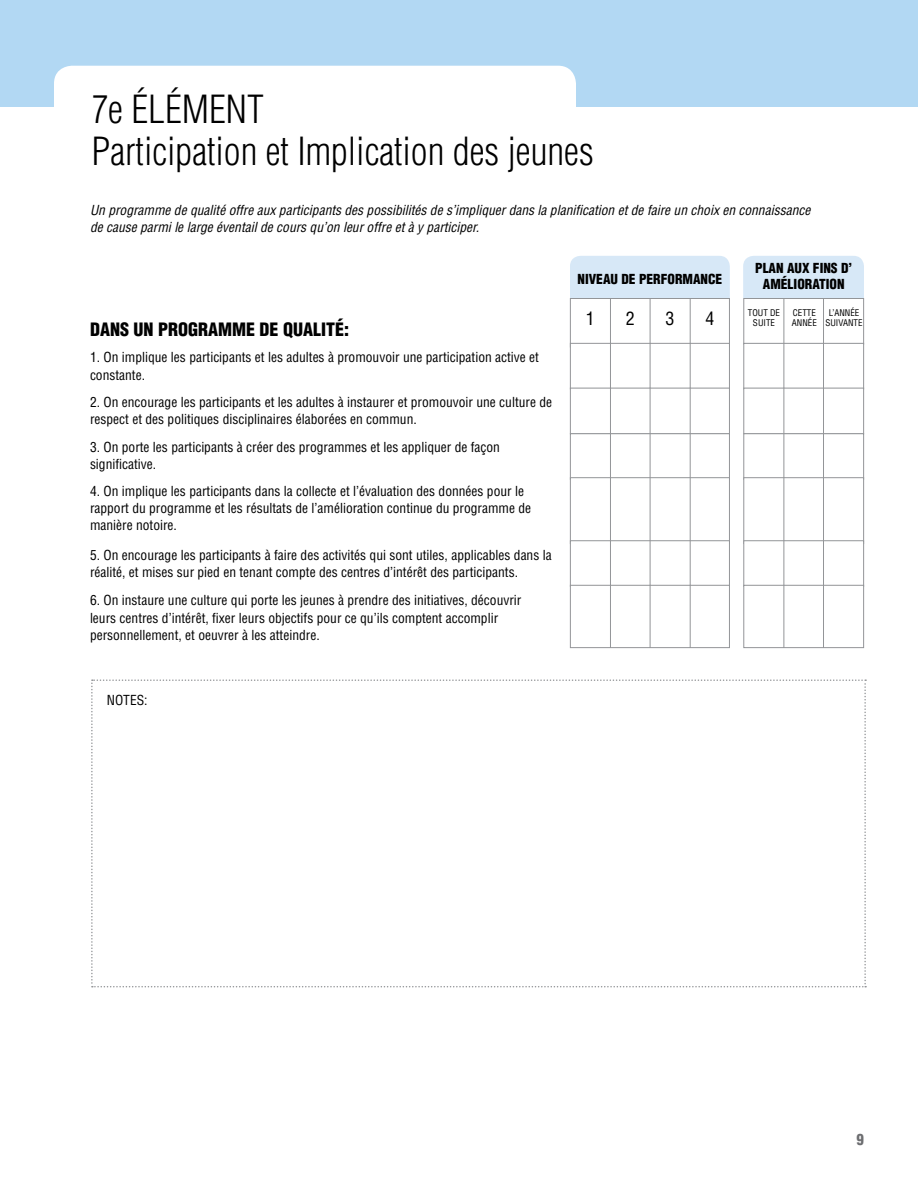
<style>
.page{position:relative;width:918px;height:1188px;background:#fff}
.page>*{position:absolute;margin:0;border:0;box-sizing:border-box;transform-origin:0 0}
.t1{font:300 condensed 37.8px/42px "Helvetica LT Std";color:#000}
.t2{font:900 condensed 18px "Helvetica LT Std";color:#000}
.t3{font:condensed 18px "Helvetica LT Std";color:#000}
.t4{font:900 condensed 15px "Helvetica LT Std";color:#6d6e71}
.t5{font:condensed 13.5px/17.2px "Helvetica LT Std";color:#000}
.t6{font:italic condensed 13.5px/17.2px "Helvetica LT Std";color:#000}
.t7{font:900 condensed 13.5px/16.5px "Helvetica LT Std";color:#000;text-align:center}
.t8{font:condensed 9px/10.5px "Helvetica LT Std";color:#000;text-align:center}
</style>
<div class="page">
<div style="left:570px;top:256px;width:160px;height:42px;background:#d7e8f7"></div>
<div style="left:743px;top:256px;width:121px;height:42px;background:#d7e8f7"></div>
<div style="left:570px;top:298px;width:160px;height:49px;background:#fff;border:1px solid #939598"></div>
<hr style="left:610px;top:298px;width:1px;height:49px;background:#939598">
<hr style="left:650px;top:298px;width:1px;height:49px;background:#939598">
<hr style="left:690px;top:298px;width:1px;height:49px;background:#939598">
<div style="left:743px;top:298px;width:121px;height:46px;background:#fff;border:1px solid #939598"></div>
<hr style="left:784px;top:298px;width:1px;height:46px;background:#939598">
<hr style="left:823px;top:298px;width:1px;height:46px;background:#939598">
<div style="left:570px;top:343px;width:160px;height:46px;background:#fff;border:1px solid #939598"></div>
<hr style="left:610px;top:343px;width:1px;height:46px;background:#939598">
<hr style="left:650px;top:343px;width:1px;height:46px;background:#939598">
<hr style="left:690px;top:343px;width:1px;height:46px;background:#939598">
<div style="left:570px;top:388px;width:160px;height:46px;background:#fff;border:1px solid #939598"></div>
<hr style="left:610px;top:388px;width:1px;height:46px;background:#939598">
<hr style="left:650px;top:388px;width:1px;height:46px;background:#939598">
<hr style="left:690px;top:388px;width:1px;height:46px;background:#939598">
<div style="left:570px;top:433px;width:160px;height:47px;background:#fff;border:1px solid #939598"></div>
<hr style="left:610px;top:433px;width:1px;height:47px;background:#939598">
<hr style="left:650px;top:433px;width:1px;height:47px;background:#939598">
<hr style="left:690px;top:433px;width:1px;height:47px;background:#939598">
<div style="left:570px;top:477px;width:160px;height:67px;background:#fff;border:1px solid #939598"></div>
<hr style="left:610px;top:477px;width:1px;height:67px;background:#939598">
<hr style="left:650px;top:477px;width:1px;height:67px;background:#939598">
<hr style="left:690px;top:477px;width:1px;height:67px;background:#939598">
<div style="left:570px;top:540px;width:160px;height:47px;background:#fff;border:1px solid #939598"></div>
<hr style="left:610px;top:540px;width:1px;height:47px;background:#939598">
<hr style="left:650px;top:540px;width:1px;height:47px;background:#939598">
<hr style="left:690px;top:540px;width:1px;height:47px;background:#939598">
<div style="left:570px;top:585px;width:160px;height:63px;background:#fff;border:1px solid #939598"></div>
<hr style="left:610px;top:585px;width:1px;height:63px;background:#939598">
<hr style="left:650px;top:585px;width:1px;height:63px;background:#939598">
<hr style="left:690px;top:585px;width:1px;height:63px;background:#939598">
<div style="left:743px;top:343px;width:121px;height:46px;background:#fff;border:1px solid #939598"></div>
<hr style="left:784px;top:343px;width:1px;height:46px;background:#939598">
<hr style="left:823px;top:343px;width:1px;height:46px;background:#939598">
<div style="left:743px;top:388px;width:121px;height:46px;background:#fff;border:1px solid #939598"></div>
<hr style="left:784px;top:388px;width:1px;height:46px;background:#939598">
<hr style="left:823px;top:388px;width:1px;height:46px;background:#939598">
<div style="left:743px;top:433px;width:121px;height:47px;background:#fff;border:1px solid #939598"></div>
<hr style="left:784px;top:433px;width:1px;height:47px;background:#939598">
<hr style="left:823px;top:433px;width:1px;height:47px;background:#939598">
<div style="left:743px;top:477px;width:121px;height:67px;background:#fff;border:1px solid #939598"></div>
<hr style="left:784px;top:477px;width:1px;height:67px;background:#939598">
<hr style="left:823px;top:477px;width:1px;height:67px;background:#939598">
<div style="left:743px;top:540px;width:121px;height:47px;background:#fff;border:1px solid #939598"></div>
<hr style="left:784px;top:540px;width:1px;height:47px;background:#939598">
<hr style="left:823px;top:540px;width:1px;height:47px;background:#939598">
<div style="left:743px;top:585px;width:121px;height:63px;background:#fff;border:1px solid #939598"></div>
<hr style="left:784px;top:585px;width:1px;height:63px;background:#939598">
<hr style="left:823px;top:585px;width:1px;height:63px;background:#939598">
<svg style="left:91px;top:679px;width:775px;height:308px"></svg>
<div style="left:0;top:0;width:918px;height:106px;background:#b2d8f3"></div>
<div style="left:54px;top:66px;width:522px;height:81px;background:#fff;border-radius:18px"></div>
<h1 class="t1" style="left:92px;top:88px;width:504px">7e ÉLÉMENT<br>Participation et Implication des jeunes</h1>
<p class="t6" style="left:90px;top:202px;width:722px">Un programme de qualité offre aux participants des possibilités de s’impliquer dans la planification et de faire un choix en connaissance de cause parmi le large éventail de cours qu’on leur offre et à y participer.</p>
<p class="t7" style="left:577px;top:271px;width:146px">NIVEAU DE PERFORMANCE</p>
<h2 class="t3" style="left:586px;top:307px;width:10px">1</h2>
<h2 class="t3" style="left:626px;top:307px;width:10px">2</h2>
<h2 class="t3" style="left:665px;top:307px;width:10px">3</h2>
<h2 class="t3" style="left:705px;top:307px;width:10px">4</h2>
<p class="t7" style="left:755px;top:259px;width:99px">PLAN AUX FINS D’<br>AMÉLIORATION</p>
<p class="t8" style="left:748px;top:307px;width:34px">TOUT DE<br>SUITE</p>
<p class="t8" style="left:792px;top:307px;width:27px;text-align:left">CETTE<br>ANNÉE</p>
<p class="t8" style="left:825px;top:307px;width:39px">L’ANNÉE<br>SUIVANTE</p>
<h2 class="t2" style="left:90px;top:318px;width:261px">DANS UN PROGRAMME DE QUALITÉ:</h2>
<p class="t5" style="left:90px;top:349px;width:451px">1. On implique les participants et les adultes à promouvoir une participation active et constante.</p>
<p class="t5" style="left:90px;top:394px;width:464px">2. On encourage les participants et les adultes à instaurer et promouvoir une culture de respect et des politiques disciplinaires élaborées en commun.</p>
<p class="t5" style="left:90px;top:438px;width:412px">3. On porte les participants à créer des programmes et les appliquer de façon significative.</p>
<p class="t5" style="left:90px;top:482px;width:443px">4. On implique les participants dans la collecte et l’évaluation des données pour le rapport du programme et les résultats de l’amélioration continue du programme de manière notoire.</p>
<p class="t5" style="left:90px;top:546px;width:463px">5. On encourage les participants à faire des activités qui sont utiles, applicables dans la réalité, et mises sur pied en tenant compte des centres d’intérêt des participants.</p>
<p class="t5" style="left:90px;top:592px;width:433px">6. On instaure une culture qui porte les jeunes à prendre des initiatives, découvrir leurs centres d’intérêt, fixer leurs objectifs pour ce qu’ils comptent accomplir personnellement, et oeuvrer à les atteindre.</p>
<p class="t5" style="left:107px;top:691px;width:42px">NOTES:</p>
<p class="t4" style="left:856px;top:1130px;width:9px">9</p>
</div>
